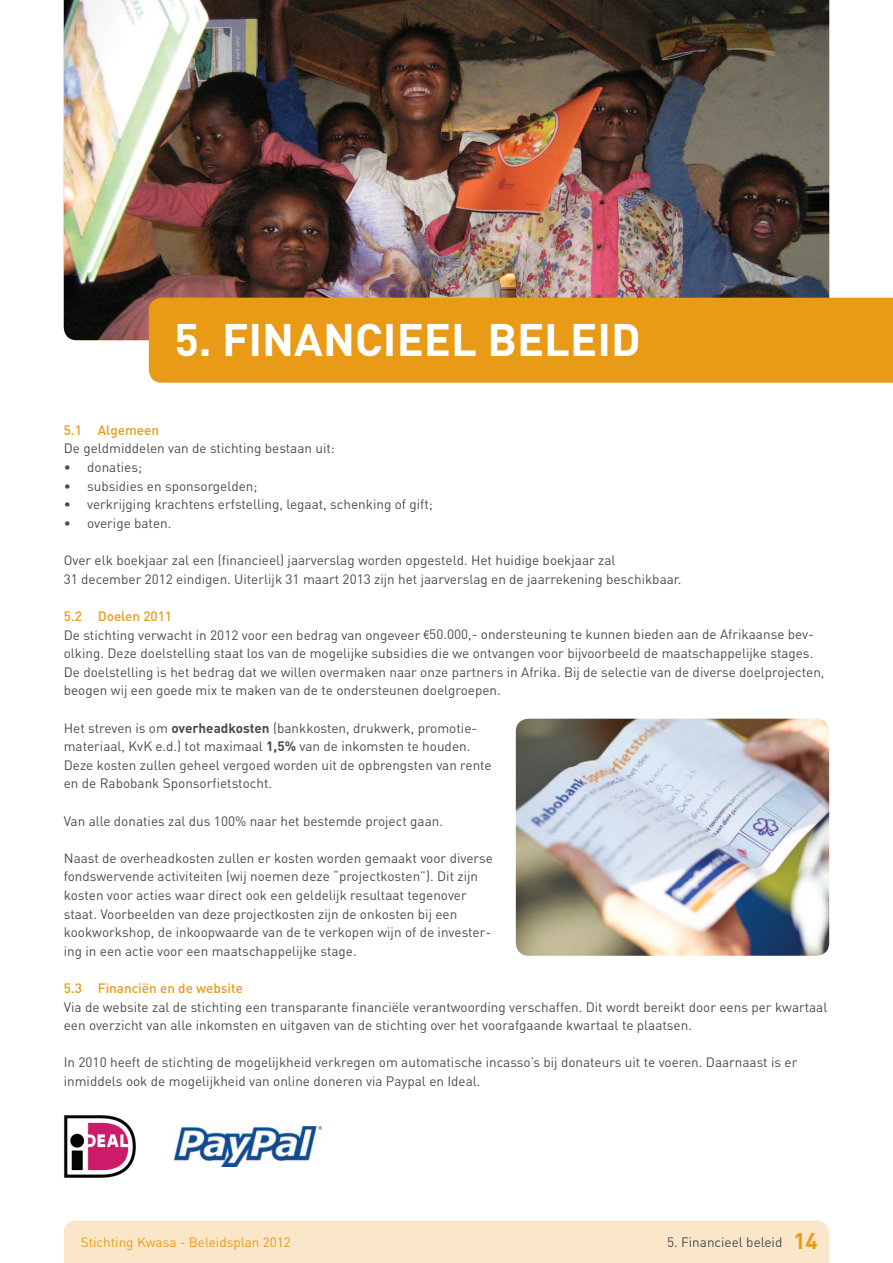
<style>
.page{position:relative;width:893px;height:1263px;background:#fff}
.page>*{position:absolute;margin:0;border:0;box-sizing:border-box;transform-origin:0 0}
.t1{font:700 45px "DIN";color:#fff}
.t2{font:700 22.5px "DIN";color:#e99b17}
.t3{font:13.5px/18.6px "DIN";color:#4b4c4d}
.t4{font:500 13.5px "DIN";color:#e99b17}
.t5{font:13.5px "DIN";color:#e99b17}
.s1{font-weight:500;color:#e99b17}
.s2{font-family:"Arial Narrow";font-size:12px}
.s3{font-weight:700}
</style>
<div class="page">
<div style="left:64px;top:1220px;width:765px;height:43px;background:#fae7ca"></div>
<img style="left:64px;top:0;width:765px;height:340px">
<div style="left:149px;top:298px;width:744px;height:85px;background:#e99b17"></div>
<img style="left:516px;top:719px;width:313px;height:237px">
<img style="left:64px;top:1115px;width:72px;height:63px">
<img style="left:175px;top:1126px;width:146px;height:41px">
<h1 class="t1" style="left:174px;top:311px;width:468px">5. FINANCIEEL BELEID</h1>
<p class="t4" style="left:64px;top:421px;width:97px">5.1 Algemeen</p>
<p class="t3" style="left:64px;top:439px;width:273px">De geldmiddelen van de stichting bestaan uit:</p>
<p class="t3" style="left:64px;top:458px;width:80px">• donaties;</p>
<p class="t3" style="left:64px;top:476px;width:195px">• subsidies en sponsorgelden;</p>
<p class="t3" style="left:64px;top:495px;width:371px">• verkrijging krachtens erfstelling, legaat, schenking of gift;</p>
<p class="t3" style="left:64px;top:513px;width:109px">• overige baten.</p>
<p class="t3" style="left:64px;top:551px;width:619px">Over elk boekjaar zal een (financieel) jaarverslag worden opgesteld. Het huidige boekjaar zal<br>31 december 2012 eindigen. Uiterlijk 31 maart 2013 zijn het jaarverslag en de jaarrekening beschikbaar.</p>
<p class="t3" style="left:64px;top:606px;width:762px"><span class="s1">5.2 Doelen 2011<br></span>De stichting verwacht in 2012 voor een bedrag van ongeveer <span class="s2">€</span>50.000,- ondersteuning te kunnen bieden aan de Afrikaanse bev&shy;olking. Deze doelstelling staat los van de mogelijke subsidies die we ontvangen voor bijvoorbeeld de maatschappelijke stages.<br>De doelstelling is het bedrag dat we willen overmaken naar onze partners in Afrika. Bij de selectie van de diverse doelprojecten, beogen wij een goede mix te maken van de te ondersteunen doelgroepen.</p>
<p class="t3" style="left:64px;top:718px;width:429px">Het streven is om <span class="s3">overheadkosten</span> (bankkosten, drukwerk, promotie&shy;materiaal, KvK e.d.) tot maximaal <span class="s3">1,5%</span> van de inkomsten te houden.<br>Deze kosten zullen geheel vergoed worden uit de opbrengsten van rente en de Rabobank Sponsorfietstocht.</p>
<p class="t3" style="left:64px;top:811px;width:381px">Van alle donaties zal dus 100% naar het bestemde project gaan.</p>
<p class="t3" style="left:64px;top:848px;width:431px">Naast de overheadkosten zullen er kosten worden gemaakt voor diverse fondswervende activiteiten (wij noemen deze “projectkosten”). Dit zijn kosten voor acties waar direct ook een geldelijk resultaat tegenover staat. Voorbeelden van deze projectkosten zijn de onkosten bij een kookworkshop, de inkoopwaarde van de te verkopen wijn of de invester&shy;ing in een actie voor een maatschappelijke stage.</p>
<p class="t4" style="left:64px;top:979px;width:181px">5.3 Financiën en de website</p>
<p class="t3" style="left:64px;top:997px;width:765px">Via de website zal de stichting een transparante financiële verantwoording verschaffen. Dit wordt bereikt door eens per kwartaal een overzicht van alle inkomsten en uitgaven van de stichting over het voorafgaande kwartaal te plaatsen.</p>
<p class="t3" style="left:64px;top:1053px;width:735px">In 2010 heeft de stichting de mogelijkheid verkregen om automatische incasso’s bij donateurs uit te voeren. Daarnaast is er inmiddels ook de mogelijkheid van online doneren via Paypal en Ideal.</p>
<p class="t5" style="left:81px;top:1234px;width:212px">Stichting Kwasa - Beleidsplan 2012</p>
<h2 class="t2" style="left:793px;top:1226px;width:26px">14</h2>
<p class="t3" style="left:667px;top:1233px;width:117px">5. Financieel beleid</p>
</div>
